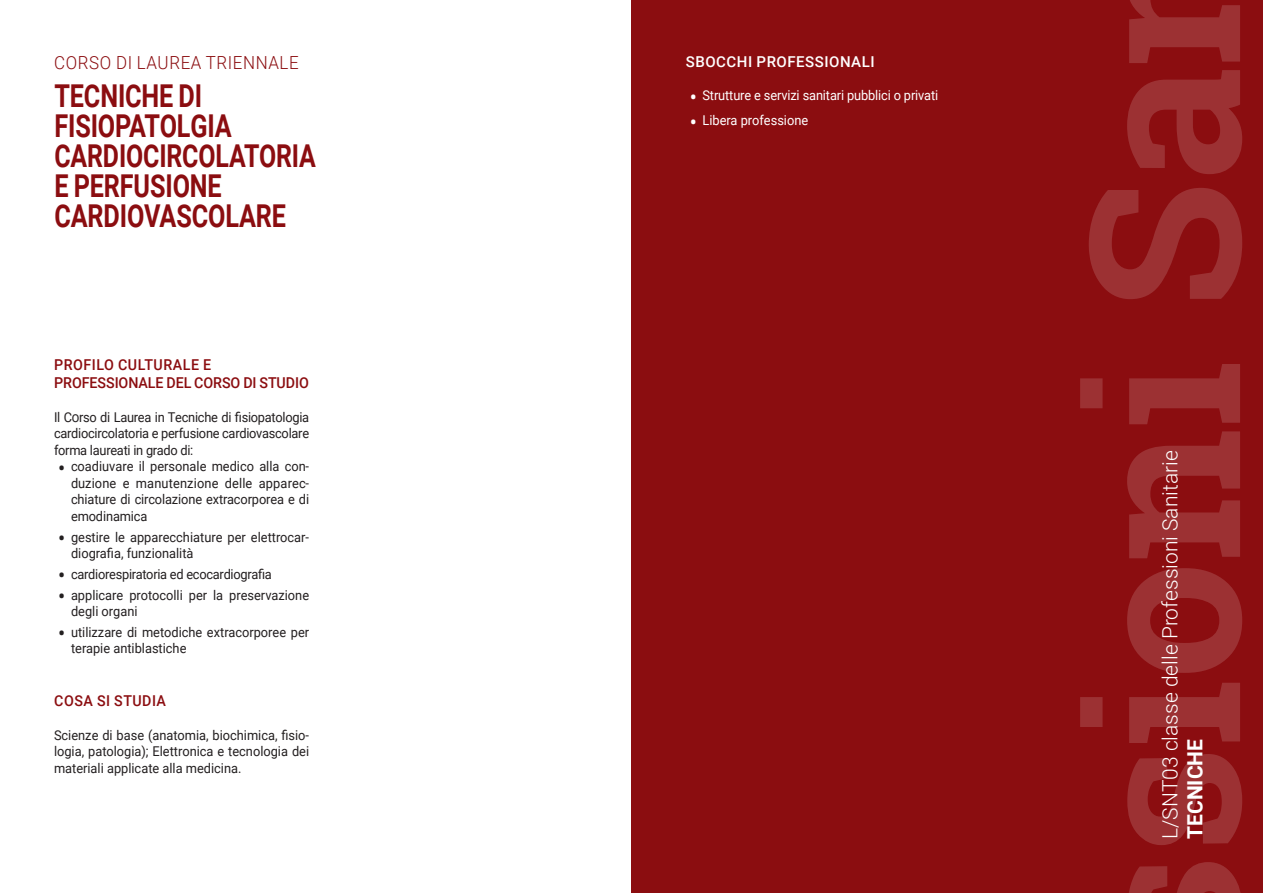
<style>
.page{position:relative;width:1263px;height:893px;background:#fff}
.page>*{position:absolute;margin:0;border:0;box-sizing:border-box;transform-origin:0 0}
.TITOLETTI_TESTO{font:700 31.5px "Roboto";letter-spacing:-.005em;color:#8b0d10;scale:.8 1}
.TITOLETTI_TESTO-2{font:700 31.5px/30px "Roboto";letter-spacing:-.005em;color:#8b0d10;scale:.79 1}
.t1{font:300 21px "Roboto";color:#fff}
.t2{font:700 21px "Roboto";color:#fff}
.TITOLETTO_BLU{font:300 18px "Roboto";letter-spacing:.035em;color:#8b0d10;scale:.94 1}
.TITOLETTI_TESTO_-_BO{font:500 15px/18px "Roboto";letter-spacing:-.005em;color:#8b0d10;scale:.95 1}
.TITOLETTI_TESTO-3{font:500 15px "Roboto";letter-spacing:.035em;color:#fff}
.TITOLETTI_TESTO_-_BO-2{font:500 15px "Roboto";letter-spacing:.035em;color:#8b0d10;scale:.95 1}
.TESTO_-_NERO{font:13.5px/16.5px "Roboto";color:#231f20;text-align:justify;scale:.95 1}
.t3{font:13.5px "Roboto";letter-spacing:-.01em;color:#fff;scale:.95 1}
.TESTO_-_NERO-2{font:13.5px "Roboto";letter-spacing:-.02em;color:#231f20;scale:.95 1}
.s1{font-size:22.5px}
</style>
<div class="page">
<div style="left:631px;top:0;width:632px;height:893px;background:#8b0d10"></div>
<svg style="left:1129px;top:862px;width:112px;height:31px"></svg>
<svg style="left:1127px;top:754px;width:115px;height:91px"></svg>
<svg style="left:1080px;top:683px;width:160px;height:60px"></svg>
<svg style="left:1127px;top:568px;width:115px;height:105px"></svg>
<svg style="left:1127px;top:431px;width:113px;height:127px"></svg>
<svg style="left:1080px;top:364px;width:160px;height:60px"></svg>
<svg style="left:1089px;top:188px;width:153px;height:111px"></svg>
<svg style="left:1127px;top:70px;width:115px;height:104px"></svg>
<svg style="left:1129px;top:0;width:111px;height:63px"></svg>
<p class="TITOLETTO_BLU" style="left:54px;top:50px;width:261px">CORSO DI LAUREA TRIENNALE</p>
<p class="TITOLETTI_TESTO" style="left:54px;top:74px;width:186px">TECNICHE DI</p>
<p class="TITOLETTI_TESTO" style="left:54px;top:104px;width:223px">FISIOPATOLGIA</p>
<p class="TITOLETTI_TESTO-2" style="left:54px;top:140px;width:332px">CARDIOCIRCOLATORIA<br>E PERFUSIONE</p>
<p class="TITOLETTI_TESTO" style="left:54px;top:194px;width:291px">CARDIOVASCOLARE</p>
<p class="TITOLETTI_TESTO_-_BO" style="left:54px;top:355px;width:269px">PROFILO CULTURALE E<br>PROFESSIONALE DEL CORSO DI STUDIO</p>
<p class="TESTO_-_NERO" style="left:54px;top:408px;width:270px">Il COrso di Laurea in Tecniche di fisiopatologia cardiocircolatoria e perfusione cardiovascolare forma laureati in grado di:</p>
<p class="TESTO_-_NERO" style="left:71px;top:458px;width:252px;text-indent:-13px"><span class="s1">•</span> coadiuvare il personale medico alla con&shy;duzione e manutenzione delle apparec&shy;chiature di circolazione extracorporea e di emodinamica</p>
<p class="TESTO_-_NERO" style="left:71px;top:528px;width:252px;text-indent:-13px"><span class="s1">•</span> gestire le apparecchiature per elettrocar&shy;diografia, funzionalità</p>
<p class="TESTO_-_NERO-2" style="left:58px;top:564px;width:226px"><span class="s1">•</span> cardiorespiratoria ed ecocardiografia</p>
<p class="TESTO_-_NERO" style="left:71px;top:586px;width:252px;text-indent:-13px"><span class="s1">•</span> applicare protocolli per la preservazione degli organi</p>
<p class="TESTO_-_NERO" style="left:71px;top:623px;width:252px;text-indent:-13px"><span class="s1">•</span> utilizzare di metodiche extracorporee per terapie antiblastiche</p>
<p class="TITOLETTI_TESTO_-_BO-2" style="left:54px;top:690px;width:119px">COSA SI STUDIA</p>
<p class="TESTO_-_NERO" style="left:54px;top:726px;width:270px">Scienze di base (anatomia, biochimica, fisio&shy;logia, patologia); Elettronica e tecnologia dei materiali applicate alla medicina.</p>
<p class="TITOLETTI_TESTO-3" style="left:686px;top:51px;width:190px">SBOCCHI PROFESSIONALI</p>
<p class="t3" style="left:690px;top:86px;width:263px"><span class="s1">•</span> Strutture e servizi sanitari pubblici o privati</p>
<p class="t3" style="left:690px;top:111px;width:126px"><span class="s1">•</span> Libera professione</p>
<p class="t1" style="left:1155px;top:839px;width:390px;rotate:-90deg">L/SNT03 classe delle Professioni Sanitarie</p>
<p class="t2" style="left:1180px;top:839px;width:101px;rotate:-90deg">TECNICHE</p>
</div>
